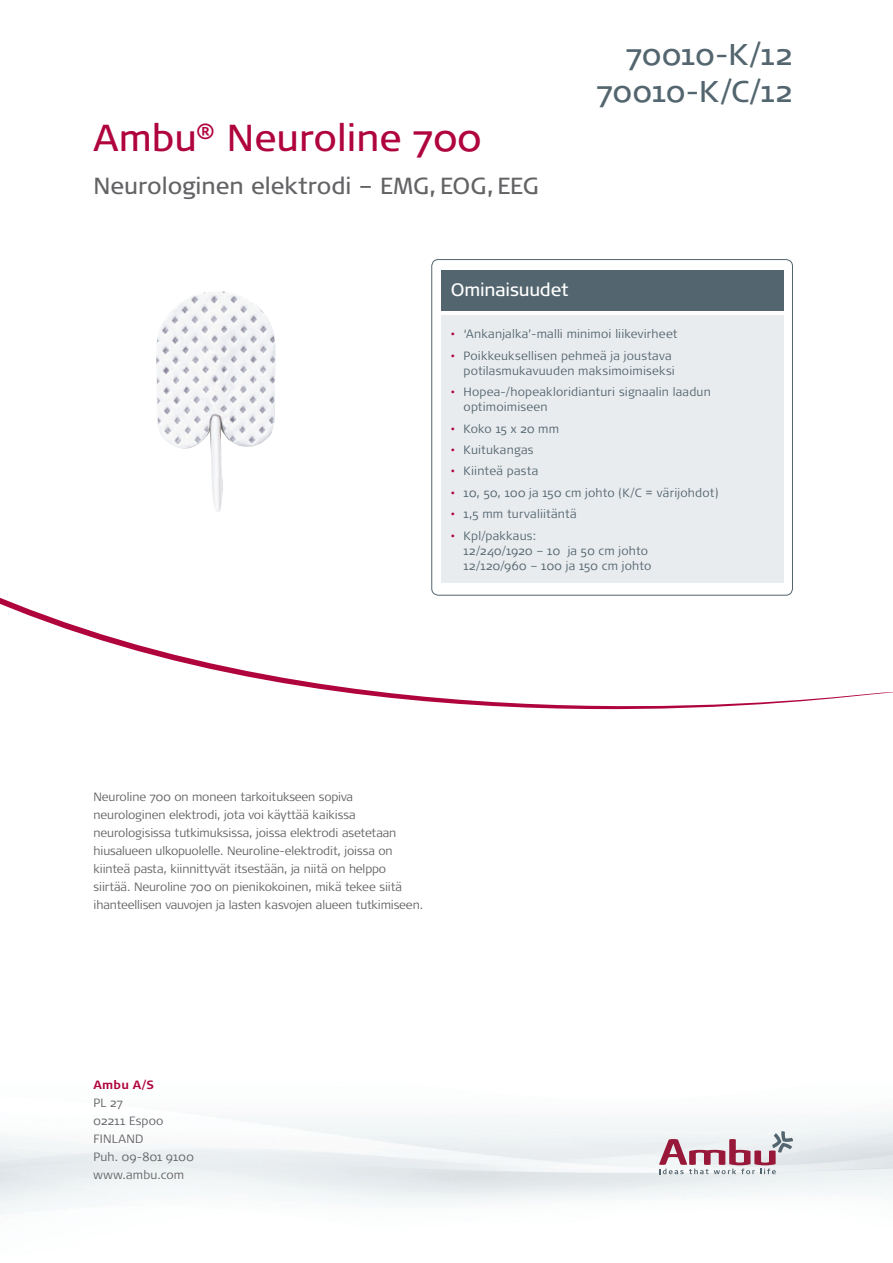
<style>
.page{position:relative;width:893px;height:1263px;background:#fff}
.page>*{position:absolute;margin:0;border:0;box-sizing:border-box;transform-origin:0 0}
.Headline{font:37.5px "Signa OT";color:#b0043d}
.Headline-2{font:30px "Signa OT";letter-spacing:.01em;color:#53656e}
.t1{font:23.25px "Signa OT";color:#636366}
.t2{font:18px "Signa OT";letter-spacing:-.01em;color:#fff}
.Manchet{font:300 12px/18px "Signa OT";letter-spacing:-.01em;color:#636366}
.t3{font:300 12px/15px "Signa OT";letter-spacing:.015em;color:#53656e}
.Vision_sub_headline{font:300 12px "Signa OT";letter-spacing:.02em;color:#636366}
.Vision_sub_headline-2{font:700 12px "Signa OT";color:#b0043d}
.s1{color:#b0043d}
</style>
<div class="page">
<img style="left:0;top:1112px;width:893px;height:103px">
<svg style="left:0;top:592px;width:893px;height:117px"></svg>
<div style="left:432px;top:260px;width:360px;height:335px;background:#fff;border-radius:7px"></div>
<div style="left:432px;top:259px;width:361px;height:336px;border:1px solid #53656e;border-radius:7px"></div>
<div style="left:441px;top:315px;width:342px;height:268px;background:#e9ecef"></div>
<div style="left:441px;top:270px;width:342px;height:40px;background:#53656e"></div>
<svg style="left:659px;top:1131px;width:134px;height:43px"></svg>
<img style="left:156px;top:291px;width:120px;height:221px">
<p class="Headline" style="left:94px;top:116px;width:389px">Ambu<sup>®</sup> Neuroline 700</p>
<p class="t1" style="left:94px;top:172px;width:447px">Neurologinen elektrodi – EMG, EOG, EEG</p>
<p class="Headline-2" style="left:626px;top:37px;width:167px">70010-K/12</p>
<p class="Headline-2" style="left:597px;top:74px;width:196px">70010-K/C/12</p>
<p class="t2" style="left:451px;top:279px;width:119px">Ominaisuudet</p>
<p class="t3" style="left:451px;top:327px;width:228px"><span class="s1">•</span> ‘Ankanjalka’-malli minimoi liikevirheet</p>
<p class="t3" style="left:451px;top:348px;width:226px;text-align:right"><span class="s1">•</span> Poikkeuksellisen pehmeä ja joustava potilasmukavuuden maksimoimiseksi</p>
<p class="t3" style="left:464px;top:384px;width:249px;text-indent:-13px"><span class="s1">•</span> Hopea-/hopeakloridianturi signaalin laadun optimoimiseen</p>
<p class="t3" style="left:451px;top:421px;width:110px"><span class="s1">•</span> Koko 15 x 20 mm</p>
<p class="t3" style="left:451px;top:442px;width:84px"><span class="s1">•</span> Kuitukangas</p>
<p class="t3" style="left:451px;top:464px;width:89px"><span class="s1">•</span> Kiinteä pasta</p>
<p class="t3" style="left:451px;top:485px;width:269px"><span class="s1">•</span> 10, 50, 100 ja 150 cm johto (K/C = värijohdot)</p>
<p class="t3" style="left:451px;top:506px;width:127px"><span class="s1">•</span> 1,5 mm turvaliitäntä</p>
<p class="t3" style="left:464px;top:528px;width:189px;text-indent:-13px"><span class="s1">•</span> Kpl/pakkaus:<br>12/240/1920 – 10 ja 50 cm johto<br>12/120/960 – 100 ja 150 cm johto</p>
<p class="Manchet" style="left:94px;top:788px;width:331px">Neuroline 700 on moneen tarkoitukseen sopiva neurologinen elektrodi, jota voi käyttää kaikissa neurologisissa tutkimuksissa, joissa elektrodi asetetaan hiusalueen ulkopuolelle. Neuroline-elektrodit, joissa on kiinteä pasta, kiinnittyvät itsestään, ja niitä on helppo siirtää. Neuroline 700 on pienikokoinen, mikä tekee siitä ihanteellisen vauvojen ja lasten kasvojen alueen tutkimiseen.</p>
<p class="Vision_sub_headline-2" style="left:94px;top:1078px;width:62px">Ambu A/S</p>
<p class="Vision_sub_headline" style="left:94px;top:1096px;width:31px">PL 27</p>
<p class="Vision_sub_headline" style="left:94px;top:1114px;width:71px">02211 Espoo</p>
<p class="Vision_sub_headline" style="left:94px;top:1132px;width:51px">FINLAND</p>
<p class="Vision_sub_headline" style="left:94px;top:1150px;width:102px">Puh. 09-801 9100</p>
<p class="Vision_sub_headline" style="left:94px;top:1168px;width:92px">www.ambu.com</p>
</div>
